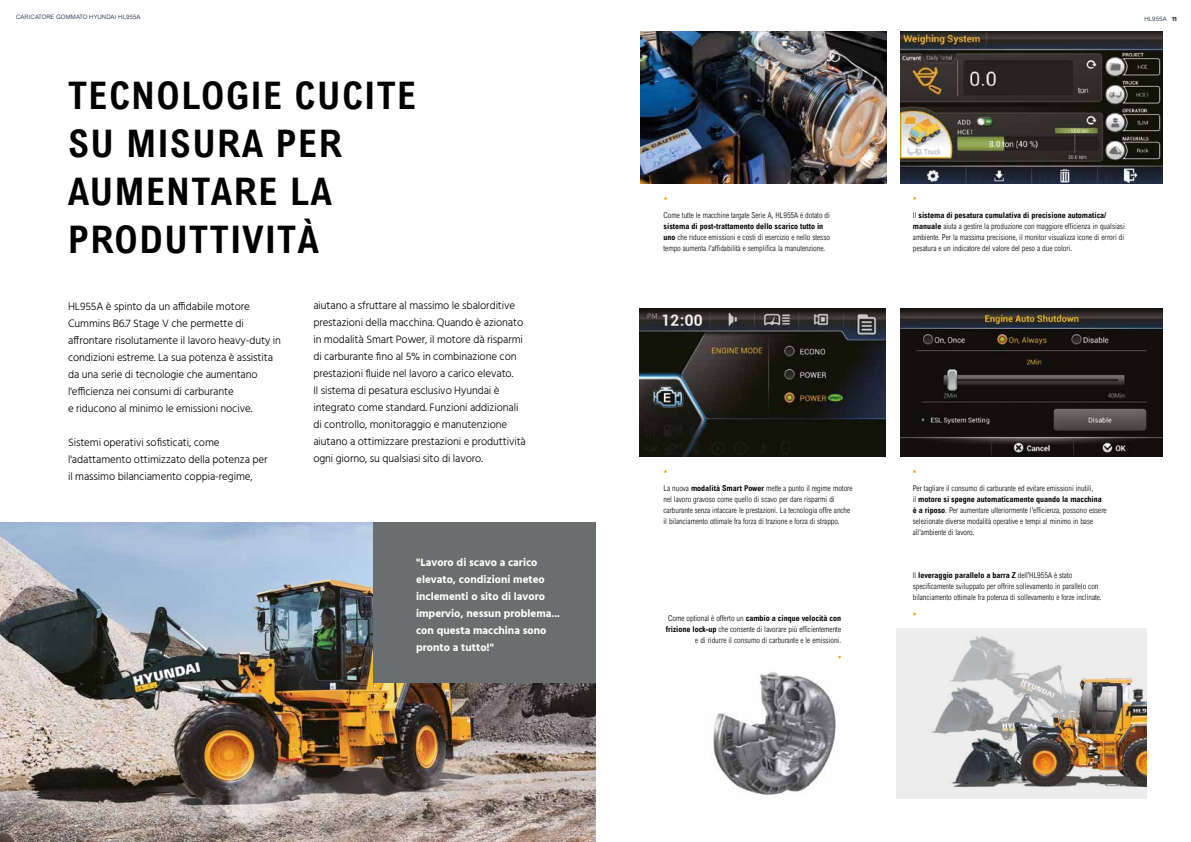
<style>
.page{position:relative;width:1191px;height:842px;background:#fff}
.page>*{position:absolute;margin:0;border:0;box-sizing:border-box;transform-origin:0 0}
.t1{font:700 condensed 38px/48px "Arial";letter-spacing:.04em;color:#000}
.t2{font:300 11px/17px "Hind";letter-spacing:-.01em;color:#000}
.t3{font:700 11px/17px "Hind";color:#fff}
.t4{font:300 condensed 8px/11px "Arial";color:#000}
.t5{font:300 6px "Arial";letter-spacing:.02em;color:#001437}
.s1{font-family:"Hind";font-weight:700}
.s2{font-weight:700}
</style>
<div class="page">
<img style="left:0;top:523px;width:595px;height:319px">
<div style="left:373px;top:523px;width:222px;height:160px;background:#6b6e6e"></div>
<img style="left:900px;top:309px;width:262px;height:148px">
<img style="left:713px;top:672px;width:123px;height:123px">
<img style="left:900px;top:31px;width:262px;height:153px">
<img style="left:639px;top:309px;width:247px;height:148px">
<img style="left:640px;top:31px;width:246px;height:153px">
<div style="left:896px;top:629px;width:250px;height:170px;background:#ededed"></div>
<img style="left:931px;top:636px;width:215px;height:152px">
<p class="t5" style="left:16px;top:13px;width:126px">CARICATORE GOMMATO HYUNDAI HL955A</p>
<p class="t5" style="left:1144px;top:15px;width:34px">HL955A <span class="s1">11</span></p>
<h1 class="t1" style="left:68px;top:72px;width:350px">TECNOLOGIE CUCITE<br>SU MISURA PER<br>AUMENTARE LA<br>PRODUTTIVITÀ</h1>
<p class="t2" style="left:68px;top:298px;width:214px">HL955A è spinto da un affidabile motore Cummins B6.7 Stage V che permette di affrontare risolutamente il lavoro heavy-duty in condizioni estreme. La sua potenza è assistita da una serie di tecnologie che aumentano l'efficienza nei consumi di carburante<br>e riducono al minimo le emissioni nocive.</p>
<h2 class="t2" style="left:68px;top:434px;width:201px">Sistemi operativi sofisticati, come l'adattamento ottimizzato della potenza per il massimo bilanciamento coppia-regime,</h2>
<p class="t2" style="left:313px;top:298px;width:214px">aiutano a sfruttare al massimo le sbalorditive prestazioni della macchina. Quando è azionato in modalità Smart Power, il motore dà risparmi di carburante fino al 5% in combinazione con prestazioni fluide nel lavoro a carico elevato.<br>Il sistema di pesatura esclusivo Hyundai è integrato come standard. Funzioni addizionali di controllo, monitoraggio e manutenzione aiutano a ottimizzare prestazioni e produttività ogni giorno, su qualsiasi sito di lavoro.</p>
<h2 class="t3" style="left:416px;top:554px;width:145px">"Lavoro di scavo a carico elevato, condizioni meteo inclementi o sito di lavoro impervio, nessun problema... con questa macchina sono pronto a tutto!"</h2>
<p class="t4" style="left:663px;top:210px;width:168px">Come tutte le macchine targate Serie A, HL955A è dotato di</p>
<p class="t4" style="left:663px;top:221px;width:168px"><span class="s2">sistema di post-trattamento dello scarico tutto in uno</span> che riduce emissioni e costi di esercizio e nello stesso tempo aumenta l'affidabilità e semplifica la manutenzione.</p>
<p class="t4" style="left:913px;top:210px;width:213px">Il <span class="s2">sistema di pesatura cumulativa di precisione automatica/ manuale</span> aiuta a gestire la produzione con maggiore efficienza in qualsiasi ambiente. Per la massima precisione, il monitor visualizza icone di errori di pesatura e un indicatore del valore del peso a due colori.</p>
<p class="t4" style="left:663px;top:483px;width:191px">La nuova <span class="s2">modalità Smart Power</span> mette a punto il regime motore nel lavoro gravoso come quello di scavo per dare risparmi di carburante senza intaccare le prestazioni. La tecnologia offre anche il bilanciamento ottimale fra forza di trazione e forza di strappo.</p>
<p class="t4" style="left:912px;top:483px;width:195px">Per tagliare il consumo di carburante ed evitare emissioni inutili,<br>il <span class="s2">motore si spegne automaticamente quando la macchina è a riposo</span>. Per aumentare ulteriormente l'efficienza, possono essere selezionate diverse modalità operative e tempi al minimo in base all'ambiente di lavoro.</p>
<p class="t4" style="left:666px;top:613px;width:177px;text-align:right">Come optional è offerto un <span class="s2">cambio a cinque velocità con frizione lock-up</span> che consente di lavorare più efficientemente e di ridurre il consumo di carburante e le emissioni.</p>
<p class="t4" style="left:912px;top:570px;width:190px">Il <span class="s2">leveraggio parallelo a barra Z</span> dell’HL955A è stato specificamente sviluppato per offrire sollevamento in parallelo con bilanciamento ottimale fra potenza di sollevamento e forze inclinate.</p>
</div>
